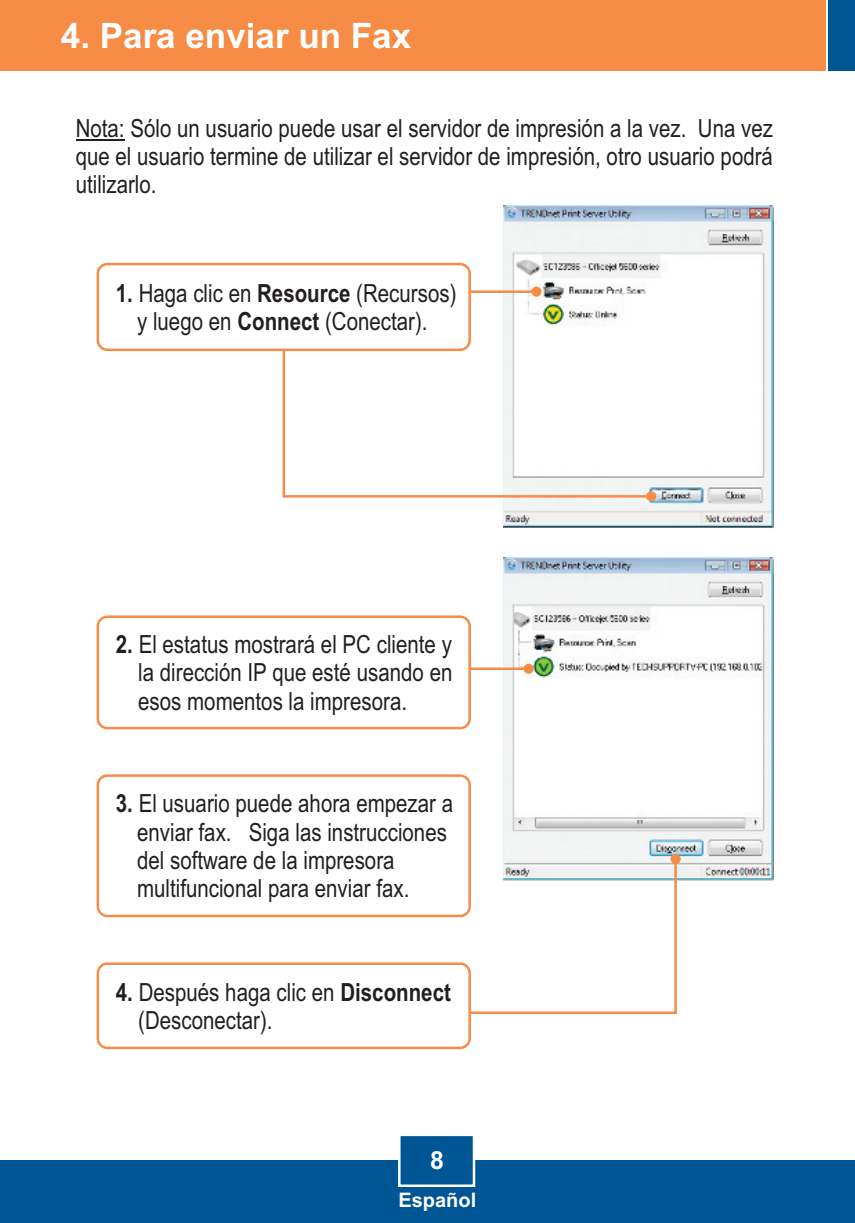
<style>
.page{position:relative;width:855px;height:1223px;background:#fff}
.page>*{position:absolute;margin:0;border:0;box-sizing:border-box;transform-origin:0 0}
.t1{font:700 35px "Arial";color:#fff}
.t2{font:25px/28.2px "Arial Narrow";color:#231f20;text-align:justify}
.t3{font:700 25px "Arial";color:#fff}
.t4{font:700 20px "Arial";color:#fff}
.s1{font-weight:700}
</style>
<div class="page">
<div style="left:0;top:1160px;width:855px;height:62px;background:#005595"></div>
<div style="left:0;top:0;width:826px;height:71px;background:#f68c45"></div>
<div style="left:829px;top:0;width:26px;height:71px;background:#005595"></div>
<svg style="left:398px;top:1136px;width:78px;height:51px"></svg>
<img style="left:504px;top:557px;width:270px;height:323px">
<img style="left:504px;top:205px;width:270px;height:323px">
<svg style="left:471px;top:663px;width:63px;height:10px"></svg>
<svg style="left:471px;top:286px;width:70px;height:11px"></svg>
<svg style="left:283px;top:328px;width:373px;height:173px"></svg>
<svg style="left:435px;top:853px;width:246px;height:160px"></svg>
<hr style="left:76px;top:139px;width:49px;height:1px;background:#231f20">
<div style="left:97px;top:774px;width:374px;height:143px;background:#fff;border:3px solid #f68c45;border-radius:9px"></div>
<div style="left:97px;top:962px;width:374px;height:86px;background:#fff;border:3px solid #f68c45;border-radius:9px"></div>
<div style="left:97px;top:615px;width:374px;height:114px;background:#fff;border:3px solid #f68c45;border-radius:9px"></div>
<div style="left:97px;top:263px;width:374px;height:88px;background:#fff;border:3px solid #f68c45;border-radius:9px"></div>
<h1 class="t1" style="left:61px;top:22px;width:352px">4. Para enviar un Fax</h1>
<p class="t2" style="left:76px;top:116px;width:699px">Nota: Sólo un usuario puede usar el servidor de impresión a la vez. Una vez que el usuario termine de utilizar el servidor de impresión, otro usuario podrá utilizarlo.</p>
<p class="t2" style="left:116px;top:281px;width:342px;text-align:center"><span class="s1">1.</span> Haga clic en <span class="s1">Resource</span> (Recursos) y luego en <span class="s1">Connect</span> (Conectar).</p>
<p class="t2" style="left:138px;top:632px;width:316px;text-indent:-22px"><span class="s1">2.</span> El estatus mostrará el PC cliente y la dirección IP que esté usando en esos momentos la impresora.</p>
<p class="t2" style="left:137px;top:791px;width:318px;text-align:left;text-indent:-21px"><span class="s1">3.</span> El usuario puede ahora empezar a enviar fax. Siga las instrucciones del software de la impresora multifuncional para enviar fax.</p>
<p class="t2" style="left:138px;top:979px;width:314px;text-indent:-22px"><span class="s1">4.</span> Después haga clic en <span class="s1">Disconnect </span>(Desconectar).</p>
<p class="t3" style="left:430px;top:1150px;width:15px">8</p>
<p class="t4" style="left:398px;top:1191px;width:79px">Español</p>
</div>
